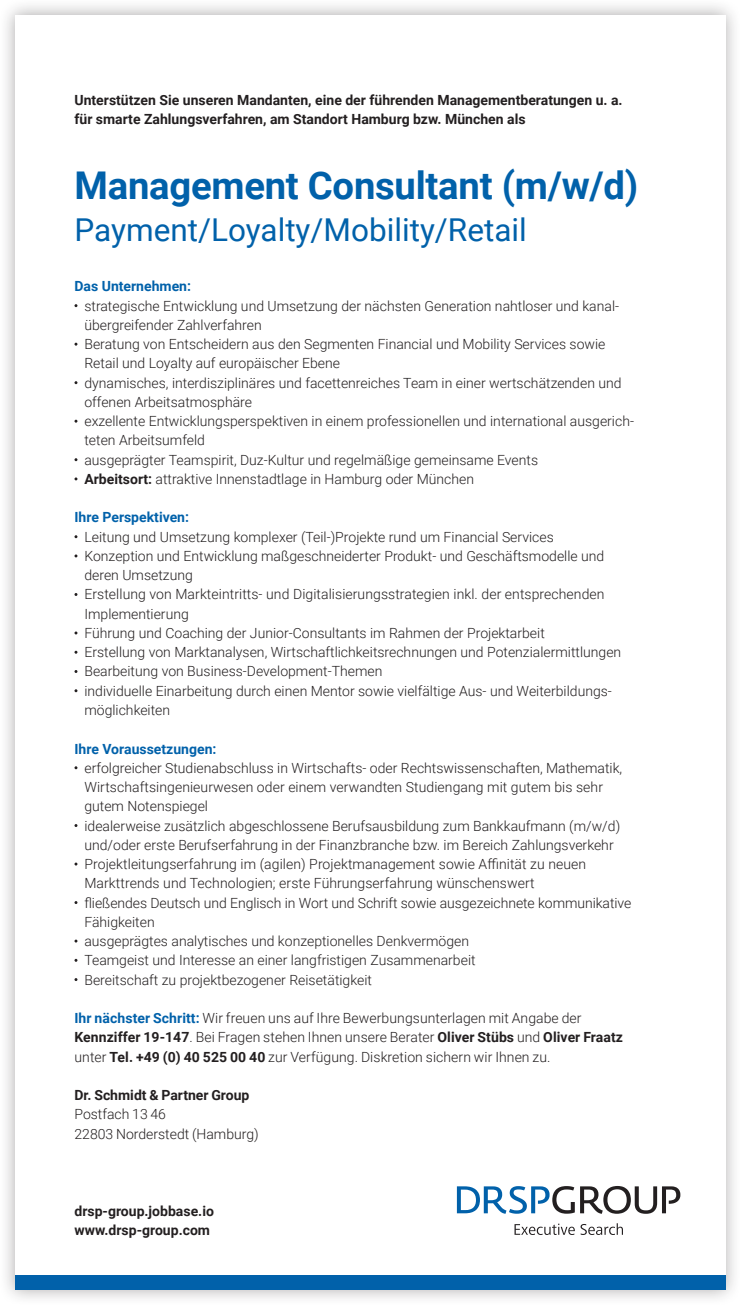
<style>
.page{position:relative;width:740px;height:1305px;background:#fff}
.page>*{position:absolute;margin:0;border:0;box-sizing:border-box;transform-origin:0 0}
.t1{font:700 38.32px "Roboto";letter-spacing:-.005em;color:#0161aa}
.t2{font:31.5px "Roboto";color:#0161aa}
.t3{font:300 14px/19.2px "Roboto";color:#231f20}
.t4{font:700 14px/19.2px "Roboto";color:#231f20}
.t5{font:700 14px "Roboto";color:#0161aa}
.s1{font-weight:700}
.s2{font-weight:700;color:#0161aa}
</style>
<div class="page">
<div style="left:0;top:0;width:739px;height:1305px;background:#231f20;opacity:.37"></div>
<div style="left:15px;top:15px;width:709px;height:1274px;background:#fff"></div>
<div style="left:15px;top:1274px;width:709px;height:15px;background:#0161aa"></div>
<svg style="left:456px;top:1186px;width:224px;height:27px"></svg>
<svg style="left:514px;top:1223px;width:108px;height:12px"></svg>
<p class="t4" style="left:74px;top:90px;width:549px">Unterstützen Sie unseren Mandanten, eine der führenden Managementberatungen u. a. für smarte Zahlungsverfahren, am Standort Hamburg bzw. München als</p>
<p class="t1" style="left:74px;top:159px;width:565px">Management Consultant (m/w/d)</p>
<p class="t2" style="left:74px;top:208px;width:453px">Payment/Loyalty/Mobility/Retail</p>
<p class="t5" style="left:74px;top:277px;width:118px">Das Unternehmen:</p>
<p class="t3" style="left:84px;top:295px;width:536px">strategische Entwicklung und Umsetzung der nächsten Generation nahtloser und kanal&shy;übergreifender Zahlverfahren</p>
<p class="t3" style="left:84px;top:334px;width:522px">Beratung von Entscheidern aus den Segmenten Financial und Mobility Services sowie<br>Retail und Loyalty auf europäischer Ebene</p>
<p class="t3" style="left:84px;top:372px;width:538px">dynamisches, interdisziplinäres und facettenreiches Team in einer wertschätzenden und offenen Arbeitsatmosphäre</p>
<p class="t3" style="left:84px;top:411px;width:550px">exzellente Entwicklungsperspektiven in einem professionellen und international ausgerich&shy;teten Arbeitsumfeld</p>
<p class="t3" style="left:84px;top:449px;width:455px">ausgeprägter Teamspirit, Duz-Kultur und regelmäßige gemeinsame Events</p>
<p class="t3" style="left:84px;top:469px;width:391px"><span class="s1">Arbeitsort:</span> attraktive Innenstadtlage in Hamburg oder München</p>
<p class="t5" style="left:74px;top:508px;width:116px">Ihre Perspektiven:</p>
<p class="t3" style="left:84px;top:526px;width:470px">Leitung und Umsetzung komplexer (Teil-)Projekte rund um Financial Services</p>
<p class="t3" style="left:84px;top:546px;width:521px">Konzeption und Entwicklung maßgeschneiderter Produkt- und Geschäftsmodelle und deren Umsetzung</p>
<p class="t3" style="left:84px;top:584px;width:521px">Erstellung von Markteintritts- und Digitalisierungsstrategien inkl. der entsprechenden<br>Implementierung</p>
<p class="t3" style="left:84px;top:623px;width:461px">Führung und Coaching der Junior-Consultants im Rahmen der Projektarbeit</p>
<p class="t3" style="left:84px;top:642px;width:538px">Erstellung von Marktanalysen, Wirtschaftlichkeitsrechnungen und Potenzialermittlungen</p>
<p class="t3" style="left:84px;top:661px;width:299px">Bearbeitung von Business-Development-Themen</p>
<p class="t3" style="left:84px;top:680px;width:528px">individuelle Einarbeitung durch einen Mentor sowie vielfältige Aus- und Weiterbildungs&shy;möglichkeiten</p>
<p class="t5" style="left:74px;top:739px;width:143px">Ihre Voraussetzungen:</p>
<p class="t3" style="left:84px;top:757px;width:539px">erfolgreicher Studienabschluss in Wirtschafts- oder Rechtswissenschaften, Mathematik,<br>Wirtschaftsingenieurwesen oder einem verwandten Studiengang mit gutem bis sehr gutem Notenspiegel</p>
<p class="t3" style="left:84px;top:815px;width:537px">idealerweise zusätzlich abgeschlossene Berufsausbildung zum Bankkaufmann (m/w/d) und/oder erste Berufserfahrung in der Finanzbranche bzw. im Bereich Zahlungsverkehr</p>
<p class="t3" style="left:84px;top:854px;width:503px">Projektleitungserfahrung im (agilen) Projektmanagement sowie Affinität zu neuen<br>Markttrends und Technologien; erste Führungserfahrung wünschenswert</p>
<p class="t3" style="left:84px;top:892px;width:548px">fließendes Deutsch und Englisch in Wort und Schrift sowie ausgezeichnete kommunikative<br>Fähigkeiten</p>
<p class="t3" style="left:84px;top:931px;width:386px">ausgeprägtes analytisches und konzeptionelles Denkvermögen</p>
<p class="t3" style="left:84px;top:950px;width:392px">Teamgeist und Interesse an einer langfristigen Zusammenarbeit</p>
<p class="t3" style="left:84px;top:969px;width:289px">Bereitschaft zu projektbezogener Reisetätigkeit</p>
<p class="t3" style="left:74px;top:1008px;width:549px"><span class="s2">Ihr nächster Schritt:</span> Wir freuen uns auf Ihre Bewerbungsunterlagen mit Angabe der<br><span class="s1">Kennziffer 19-147</span>. Bei Fragen stehen Ihnen unsere Berater <span class="s1">Oliver Stübs</span> und <span class="s1">Oliver Fraatz </span>unter <span class="s1">Tel. +49 (0) 40 525 00 40</span> zur Verfügung. Diskretion sichern wir Ihnen zu.</p>
<p class="t4" style="left:74px;top:1085px;width:176px">Dr. Schmidt &amp; Partner Group</p>
<p class="t3" style="left:74px;top:1104px;width:93px">Postfach 13 46</p>
<p class="t3" style="left:74px;top:1123px;width:186px">22803 Norderstedt (Hamburg)</p>
<p class="t4" style="left:74px;top:1200px;width:141px">drsp-group.jobbase.io www.drsp-group.com</p>
</div>
